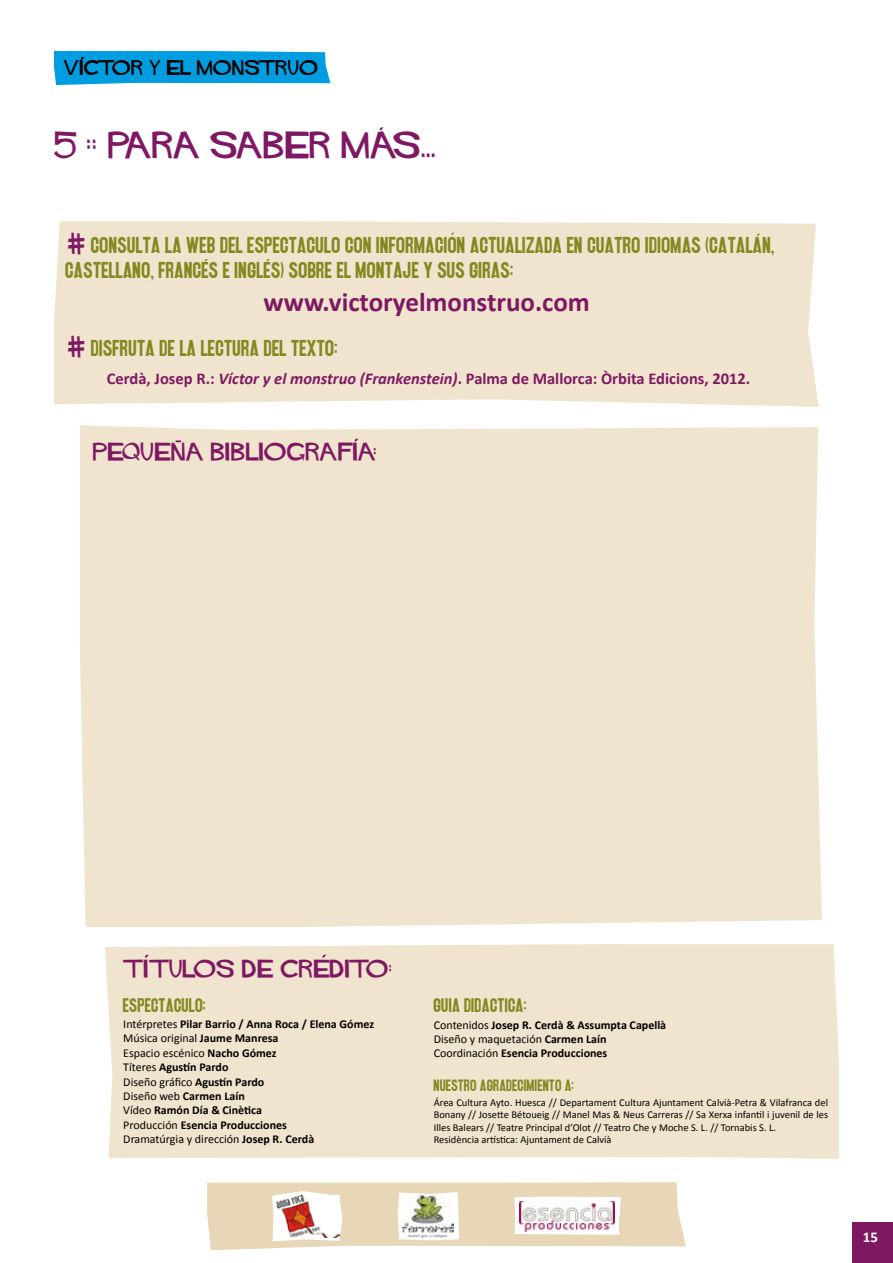
<style>
.page{position:relative;width:893px;height:1263px;background:#fff}
.page>*{position:absolute;margin:0;border:0;box-sizing:border-box;transform-origin:0 0}
.t1{font:700 27px "Calibri";color:#7f1862}
.t2{font:27px "HITCHCOCK";letter-spacing:-.01em;color:#7f1862}
.t3{font:21px/25.2px "QUICKONE";color:#83881f}
.t4{font:18px "QUICKONE";color:#83881f}
.t5{font:18px "HITCHCOCK";letter-spacing:.025em;color:#7f1862}
.t6{font:18px "HITCHCOCK";color:#7f1862}
.t7{font:700 16.5px "Calibri";color:#7f1862}
.t8{font:15px "QUICKONE";color:#83881f}
.t9{font:15px "HITCHCOCK";color:#000}
.t10{font:700 15px "Calibri";color:#fff}
.t11{font:700 12px/14.4px "Calibri";color:#000}
.t12{font:10.5px/12.6px "Calibri";color:#000}
.s1{font-family:"HITCHCOCK";font-size:27px;color:#7f1862}
.s2{font-style:italic}
.s3{font-weight:400}
</style>
<div class="page">
<div style="left:852px;top:1222px;width:41px;height:41px;background:#7f1862"></div>
<svg style="left:207px;top:1182px;width:479px;height:68px"></svg>
<img style="left:519px;top:1201px;width:96px;height:30px">
<svg style="left:54px;top:51px;width:276px;height:34px"></svg>
<div style="left:105px;top:944px;width:734px;height:215px;background:#f0e4ce"></div>
<div style="left:80px;top:425px;width:742px;height:502px;background:#f0e4ce"></div>
<div style="left:54px;top:221px;width:765px;height:186px;background:#f0e4ce"></div>
<p class="t9" style="left:64px;top:60px;width:256px">VICTOR Y EL MONSTRUO</p>
<h1 class="t2" style="left:54px;top:131px;width:384px">5 :: PARA SABER MAS...</h1>
<h2 class="t3" style="left:66px;top:233px;width:711px"><span class="s1">#</span> CONSULTA LA WEB DEL ESPECTACULO CON INFORMACION ACTUALIZADA EN CUATRO IDIOMAS (CATALAN,<br>CASTELLANO, FRANCES E INGLES) SOBRE EL MONTAJE Y SUS GIRAS:</h2>
<h1 class="t1" style="left:263px;top:285px;width:328px">www.victoryelmonstruo.com</h1>
<h2 class="t3" style="left:66px;top:336px;width:274px"><span class="s1">#</span> DISFRUTA DE LA LECTURA DEL TEXTO:</h2>
<h3 class="t7" style="left:107px;top:368px;width:645px">Cerdà, Josep R.: <span class="s2">Víctor y el monstruo (Frankenstein)</span>. Palma de Mallorca: Òrbita Edicions, 2012.</h3>
<h3 class="t5" style="left:93px;top:442px;width:286px">PEQUENA BIBLIOGRAFIA:</h3>
<h3 class="t6" style="left:123px;top:959px;width:271px">TITULOS DE CREDITO:</h3>
<h3 class="t4" style="left:123px;top:997px;width:84px">ESPECTACULO:</h3>
<p class="t11" style="left:123px;top:1016px;width:252px"><span class="s3">Intérpretes</span> Pilar Barrio / Anna Roca / Elena Gómez<br><span class="s3">Música original</span> Jaume Manresa<br><span class="s3">Espacio escénico</span> Nacho Gómez<br><span class="s3">Títeres</span> Agustín Pardo<br><span class="s3">Diseño gráfico</span> Agustín Pardo<br><span class="s3">Diseño web</span> Carmen Laín<br><span class="s3">Vídeo</span> Ramón Día &amp; Cinètica<br><span class="s3">Producción</span> Esencia Producciones<br><span class="s3">Dramatúrgia y dirección</span> Josep R. Cerdà</p>
<h3 class="t4" style="left:434px;top:997px;width:95px">GUIA DIDACTICA:</h3>
<p class="t11" style="left:434px;top:1017px;width:234px"><span class="s3">Contenidos</span> Josep R. Cerdà &amp; Assumpta Capellà<br><span class="s3">Diseño y maquetación</span> Carmen Laín<br><span class="s3">Coordinación</span> Esencia Producciones</p>
<p class="t8" style="left:434px;top:1079px;width:142px">NUESTRO AGRADECIMIENTO A:</p>
<p class="t12" style="left:434px;top:1095px;width:396px">Área Cultura Ayto. Huesca // Departament Cultura Ajuntament Calvià-Petra &amp; Vilafranca del Bonany // Josette Bétoueig // Manel Mas &amp; Neus Carreras // Sa Xerxa infantil i juvenil de les Illes Balears // Teatre Principal d’Olot // Teatro Che y Moche S. L. // Tornabis S. L.<br>Residència artística: Ajuntament de Calvià</p>
<p class="t10" style="left:863px;top:1227px;width:17px">15</p>
</div>
